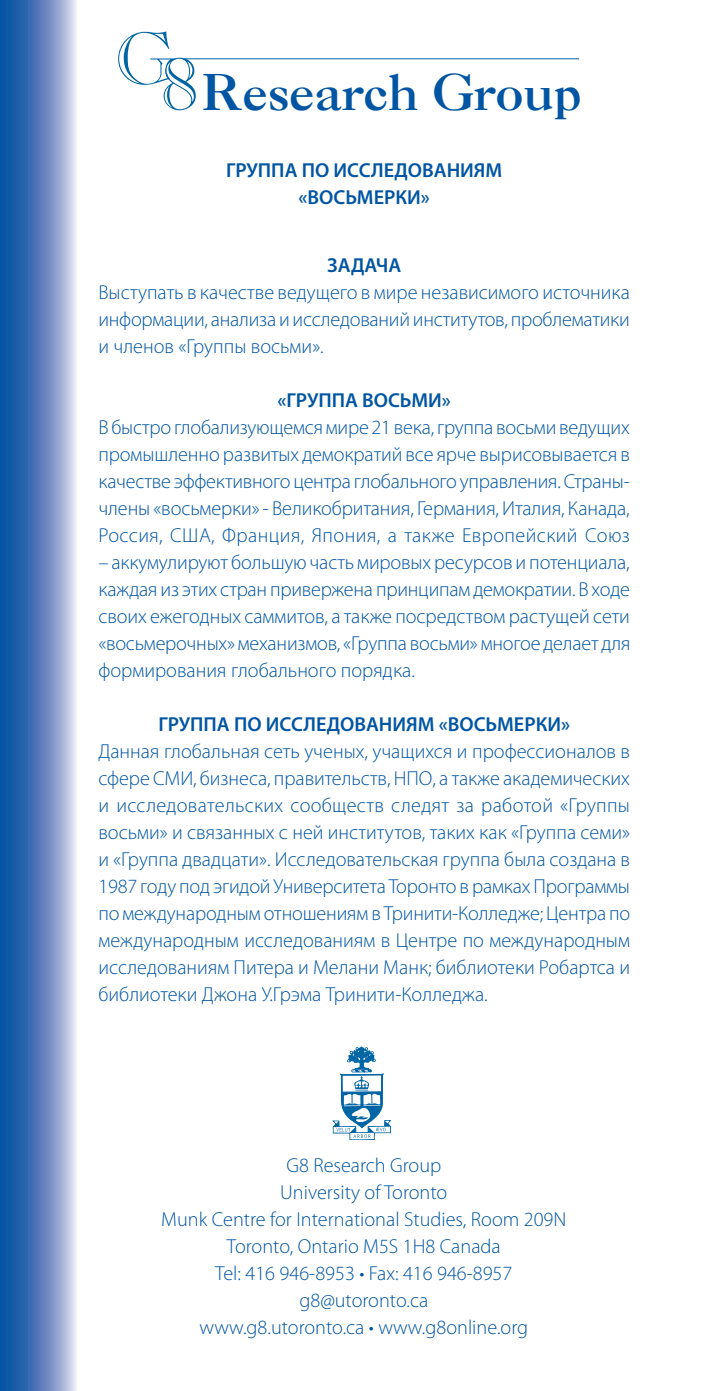
<style>
.page{position:relative;width:714px;height:1391px;background:#fff}
.page>*{position:absolute;margin:0;border:0;box-sizing:border-box;transform-origin:0 0}
.t1{font:49.5px "Caslon Three";color:#0155a2}
.t2{font:300 20.25px/27px "Myriad Pro";color:#0155a2;text-align:justify}
.t3{font:600 20.25px/27px "Myriad Pro";color:#0155a2;text-align:center}
</style>
<div class="page">
<svg style="left:332px;top:1046px;width:58px;height:94px"></svg>
<svg style="left:0;top:0;width:77px;height:1390px;background:#5e85bf"></svg>
<svg style="left:118px;top:31px;width:78px;height:79px"></svg>
<hr style="left:183px;top:58px;width:395px;height:1px;background:#0065a4">
<h1 class="t1" style="left:201px;top:61px;width:381px">Research Group</h1>
<p class="t3" style="left:226px;top:156px;width:277px">ГРУППА ПО ИССЛЕДОВАНИЯМ «ВОСЬМЕРКИ»</p>
<p class="t3" style="left:327px;top:251px;width:75px">ЗАДАЧА</p>
<p class="t2" style="left:98px;top:278px;width:533px">Выступать в качестве ведущего в мире независимого источника информации, анализа и исследований институтов, проблематики и членов «Группы восьми».</p>
<p class="t3" style="left:277px;top:386px;width:175px">«ГРУППА ВОСЬМИ»</p>
<p class="t2" style="left:98px;top:413px;width:533px">В быстро глобализующемся мире 21 века, группа восьми ведущих промышленно развитых демократий все ярче вырисовывается в качестве эффективного центра глобального управления. Страны&shy;члены «восьмерки» - Великобритания, Германия, Италия, Канада, Россия, США, Франция, Япония, а также Европейский Союз</p>
<p class="t2" style="left:98px;top:548px;width:533px">– аккумулируют большую часть мировых ресурсов и потенциала, каждая из этих стран привержена принципам демократии. В ходе своих ежегодных саммитов, а также посредством растущей сети «восьмерочных» механизмов, «Группа восьми» многое делает для формирования глобального порядка.</p>
<p class="t3" style="left:158px;top:710px;width:413px">ГРУППА ПО ИССЛЕДОВАНИЯМ «ВОСЬМЕРКИ»</p>
<p class="t2" style="left:98px;top:737px;width:533px">Данная глобальная сеть ученых, учащихся и профессионалов в сфере СМИ, бизнеса, правительств, НПО, а также академических и исследовательских сообществ следят за работой «Группы восьми» и связанных с ней институтов, таких как «Группа семи» и «Группа двадцати». Исследовательская группа была создана в 1987 году под эгидой Университета Торонто в рамках Программы по международным отношениям в Тринити-Колледже; Центра по международным исследованиям в Центре по международным исследованиям Питера и Мелани Манк; библиотеки Робартса и библиотеки Джона У.Грэма Тринити-Колледжа.</p>
<p class="t2" style="left:161px;top:1151px;width:406px;text-align:center">G8 Research Group<br>University of Toronto<br>Munk Centre for International Studies, Room 209N<br>Toronto, Ontario M5S 1H8 Canada<br>Tel: 416 946-8953 • Fax: 416 946-8957 g8@utoronto.ca<br>www.g8.utoronto.ca • www.g8online.org</p>
</div>
